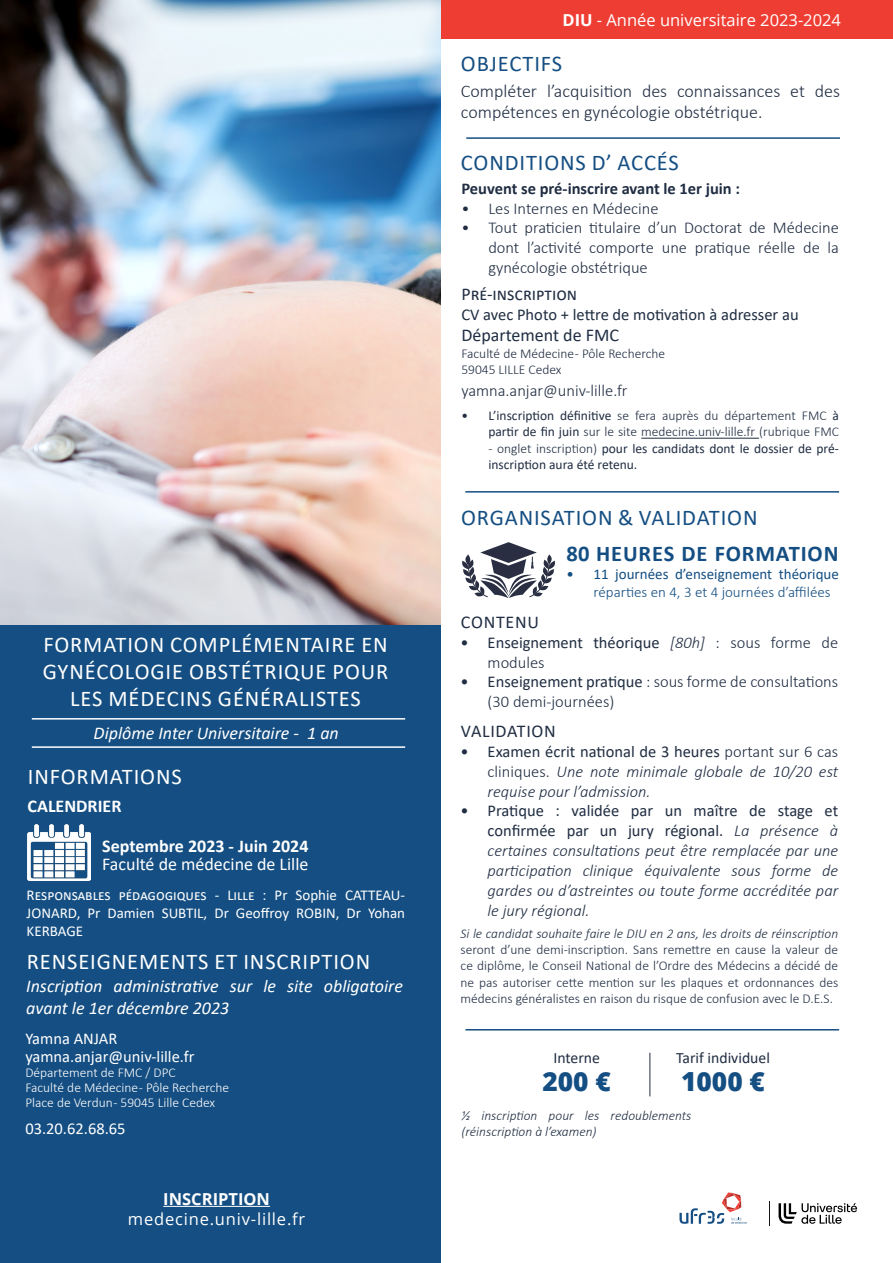
<style>
.page{position:relative;width:893px;height:1263px;background:#fff}
.page>*{position:absolute;margin:0;border:0;box-sizing:border-box;transform-origin:0 0}
.prix{font:800 26.25px "Open Sans";color:#144e82}
.TITRE_FORMATION{font:22.5px/27px "Calibri";letter-spacing:.04em;color:#fff;text-align:center}
.t1{font:22.5px "Calibri";letter-spacing:.04em;color:#144e82}
.t2{font:700 22.5px "Calibri";letter-spacing:.04em;color:#144e82}
.t3{font:300 18px/21.6px "Calibri";color:#202d42}
.Phrase_information_i{font:italic 18px/21.6px "Calibri";color:#fff}
.t4{font:700 18px "Calibri";color:#fff}
.t5{font:18px "Calibri";color:#202d42}
.TYPE_DE_FORMATION{font:italic 18px "Calibri";color:#fff}
.t6{font:18px "Calibri";color:#fff}
.t7{font:18px "Calibri";letter-spacing:.04em;color:#202d42}
.t8{font:italic 300 16.5px/19.8px "Calibri";color:#202d42;text-align:justify}
.t9{font:300 16.5px/19.8px "Calibri";color:#202d42;text-align:justify}
.t10{font:16.5px/19.8px "Calibri";color:#202d42}
.t11{font:16.5px "Calibri";color:#fff}
.t12{font:700 16.5px "Calibri";color:#202d42}
.t13{font:16.5px "Open Sans";color:#fff}
.t14{font:16.5px "Open Sans";letter-spacing:.05em;color:#fff}
.t15{font:700 16.5px "Open Sans";color:#fff}
.TITRE_PRIX{font:15.75px "Calibri";color:#202d42}
.t16{font:15px/18px "Calibri";color:#fff;text-align:justify}
.t17{font:300 15px/18px "Calibri";color:#144e82}
.t18{font:300 13.5px/16.2px "Calibri";color:#202d42;text-align:right}
.t19{font:300 13.5px "Calibri";color:#fff}
.t20{font:13.5px/16.2px "Calibri";color:#202d42}
.t21{font:italic 300 13.5px/16.2px "Calibri";color:#202d42}
.s1{font-weight:700}
.s2{font-weight:400}
.s3{font-weight:300}
.s4{font-weight:300;font-style:italic}
.s5{font-weight:400;font-style:normal}
.s6{font-style:normal}
.s7{font-style:italic}
</style>
<div class="page">
<div style="left:0;top:624px;width:440px;height:639px;background:#144e82"></div>
<div style="left:439px;top:0;width:454px;height:39px;background:#ee3e34"></div>
<hr style="left:163px;top:1206px;width:107px;height:1px;background:#fff">
<svg style="left:778px;top:1203px;width:79px;height:21px"></svg>
<svg style="left:769px;top:1201px;width:1px;height:25px"></svg>
<svg style="left:679px;top:1192px;width:68px;height:32px"></svg>
<hr style="left:32px;top:746px;width:373px;height:2px;background:#fff">
<hr style="left:32px;top:718px;width:373px;height:1px;background:#fff">
<img style="left:28px;top:824px;width:63px;height:57px">
<img style="left:0;top:0;width:440px;height:624px">
<hr style="left:465px;top:491px;width:374px;height:2px;background:#144e82">
<hr style="left:466px;top:137px;width:374px;height:2px;background:#144e82">
<hr style="left:465px;top:1029px;width:374px;height:1px;background:#144e82">
<hr style="left:641px;top:438px;width:118px;height:1px;background:#202d42">
<svg style="left:462px;top:542px;width:93px;height:56px"></svg>
<hr style="left:650px;top:1053px;width:1px;height:43px;background:#202d42">
<p class="TITRE_FORMATION" style="left:43px;top:630px;width:347px">FORMATION COMPLÉMENTAIRE EN<br>GYNÉCOLOGIE OBSTÉTRIQUE POUR<br>LES MÉDECINS GÉNÉRALISTES</p>
<p class="TYPE_DE_FORMATION" style="left:94px;top:720px;width:247px">Diplôme Inter Universitaire - 1 an</p>
<p class="TITRE_FORMATION" style="left:28px;top:763px;width:155px">INFORMATIONS</p>
<p class="t4" style="left:28px;top:793px;width:95px">CALENDRIER</p>
<p class="t4" style="left:102px;top:833px;width:208px">Septembre 2023 - Juin 2024</p>
<p class="t6" style="left:102px;top:851px;width:208px">Faculté de médecine de Lille</p>
<p class="t16" style="left:27px;top:885px;width:380px">Responsables pédagogiques - Lille : Pr Sophie CATTEAU-JONARD, Pr Damien SUBTIL, Dr Geoffroy ROBIN, Dr Yohan KERBAGE</p>
<p class="TITRE_FORMATION" style="left:27px;top:947px;width:345px">RENSEIGNEMENTS ET INSCRIPTION</p>
<p class="Phrase_information_i" style="left:26px;top:975px;width:378px">Inscription administrative sur le site obligatoire avant le 1er décembre 2023</p>
<p class="t11" style="left:25px;top:1027px;width:94px">Yamna ANJAR</p>
<p class="t11" style="left:25px;top:1045px;width:171px">yamna.anjar@univ-lille.fr</p>
<p class="t19" style="left:25px;top:1064px;width:152px">Département de FMC / DPC</p>
<p class="t19" style="left:25px;top:1079px;width:205px">Faculté de Médecine - Pôle Recherche</p>
<p class="t19" style="left:25px;top:1094px;width:191px">Place de Verdun - 59045 Lille Cedex</p>
<p class="t11" style="left:25px;top:1117px;width:102px">03.20.62.68.65</p>
<p class="t15" style="left:163px;top:1187px;width:108px">INSCRIPTION</p>
<p class="t14" style="left:128px;top:1207px;width:179px">medecine.univ-lille.fr</p>
<p class="t13" style="left:562px;top:9px;width:280px"><span class="s1">DIU</span> - Année universitaire 2023-2024</p>
<p class="t1" style="left:461px;top:48px;width:103px">OBJECTIFS</p>
<p class="t3" style="left:461px;top:80px;width:380px">Compléter l’acquisition des connaissances et des compétences en gynécologie obstétrique.</p>
<p class="t1" style="left:461px;top:147px;width:219px">CONDITIONS D’ ACCÉS</p>
<p class="t12" style="left:461px;top:177px;width:280px">Peuvent se pré-inscrire avant le 1er juin :</p>
<p class="t9" style="left:461px;top:198px;width:199px">• Les Internes en Médecine</p>
<p class="t9" style="left:488px;top:218px;width:352px;text-indent:-27px">• Tout praticien titulaire d’un Doctorat de Médecine dont l’activité comporte une pratique réelle de la gynécologie obstétrique</p>
<p class="t5" style="left:461px;top:281px;width:117px">Pré-inscription</p>
<p class="t10" style="left:461px;top:304px;width:339px">CV avec Photo + lettre de motivation à adresser au</p>
<p class="t5" style="left:461px;top:323px;width:159px">Département de FMC</p>
<p class="t18" style="left:461px;top:345px;width:205px">Faculté de Médecine - Pôle Recherche</p>
<p class="t18" style="left:461px;top:361px;width:102px">59045 LILLE Cedex</p>
<p class="t9" style="left:461px;top:381px;width:168px">yamna.anjar@univ-lille.fr</p>
<p class="t18" style="left:461px;top:408px;width:379px"><span class="s2">• L’inscription définitive</span> se fera auprès du département FMC <span class="s2">à partir de fin juin</span> sur le site medecine.univ-lille.fr (rubrique FMC</p>
<p class="t20" style="left:488px;top:440px;width:352px"><span class="s3">- onglet inscription)</span> pour les candidats dont le dossier de pré&shy;inscription aura été retenu.</p>
<p class="t1" style="left:461px;top:502px;width:298px">ORGANISATION &amp; VALIDATION</p>
<p class="t2" style="left:567px;top:537px;width:273px">80 HEURES DE FORMATION</p>
<p class="t17" style="left:594px;top:565px;width:247px;text-indent:-27px"><span class="s2">• 11 journées d’enseignement théorique </span>réparties en 4, 3 et 4 journées d’affilées</p>
<p class="t7" style="left:461px;top:610px;width:79px">CONTENU</p>
<p class="t10" style="left:488px;top:632px;width:352px;text-indent:-27px">• Enseignement théorique <span class="s4">[80h]</span> <span class="s3">: sous forme de modules</span></p>
<p class="t9" style="left:488px;top:672px;width:352px;text-indent:-27px"><span class="s2">• Enseignement pratique</span> : sous forme de consultations (30 demi-journées)</p>
<p class="t7" style="left:461px;top:719px;width:96px">VALIDATION</p>
<p class="t8" style="left:488px;top:741px;width:352px;text-indent:-27px"><span class="s5">• Examen écrit national de 3 heures</span> <span class="s6">portant sur 6 cas cliniques.</span> Une note minimale globale de 10/20 est requise pour l’admission.</p>
<p class="t8" style="left:488px;top:801px;width:352px;text-indent:-27px"><span class="s5">• Pratique : validée par un maître de stage et confirmée par un jury régional.</span> La présence à certaines consultations peut être remplacée par une participation clinique équivalente sous forme de gardes ou d’astreintes ou toute forme accréditée par le jury régional.</p>
<p class="t18" style="left:461px;top:925px;width:379px;text-align:justify"><span class="s7">Si le candidat souhaite faire le DIU en 2 ans, les droits de réinscription </span>seront d’une demi-inscription. Sans remettre en cause la valeur de ce diplôme, le Conseil National de l’Ordre des Médecins a décidé de ne pas autoriser cette mention sur les plaques et ordonnances des médecins généralistes en raison du risque de confusion avec le D.E.S.</p>
<p class="TITRE_PRIX" style="left:553px;top:1047px;width:48px">Interne</p>
<p class="prix" style="left:542px;top:1062px;width:70px">200 €</p>
<p class="TITRE_PRIX" style="left:676px;top:1047px;width:95px">Tarif individuel</p>
<p class="prix" style="left:681px;top:1062px;width:85px">1000 €</p>
<p class="t21" style="left:461px;top:1107px;width:232px">½ inscription pour les redoublements (réinscription à l’examen)</p>
</div>
